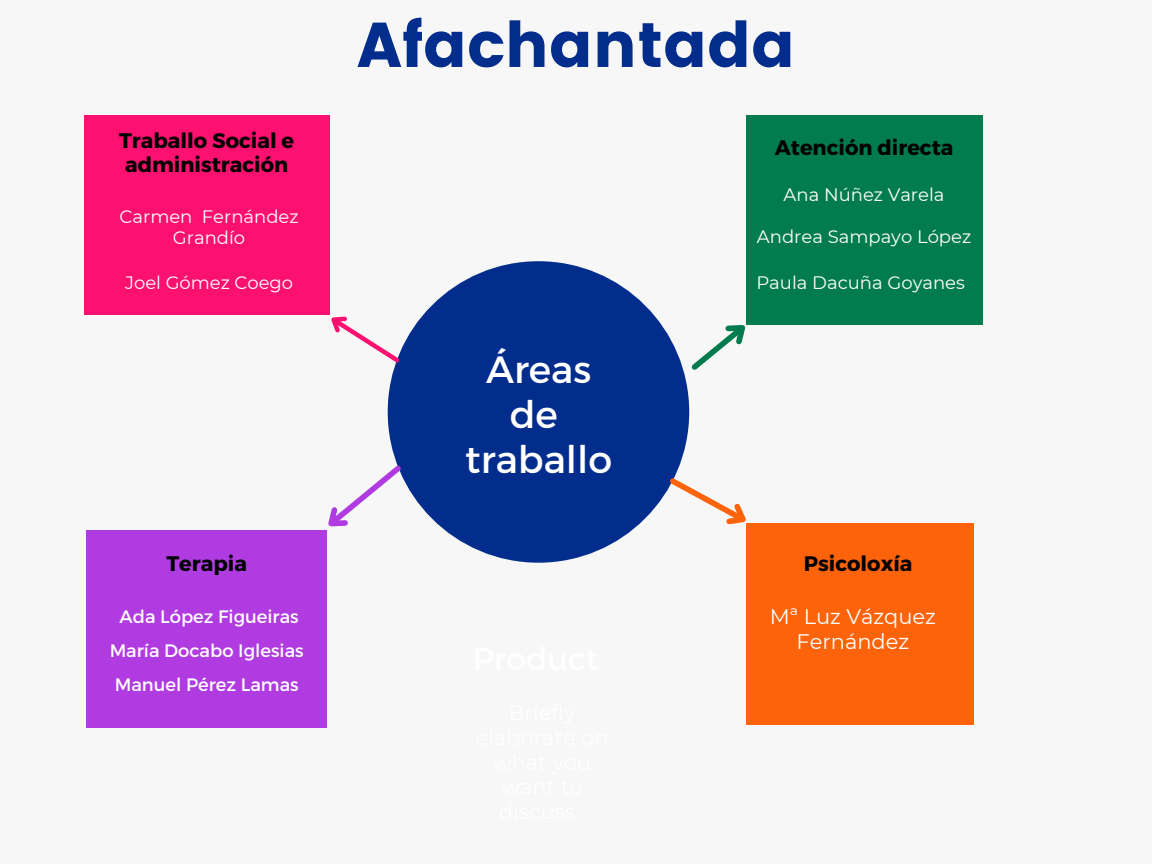
<style>
.page{position:relative;width:1152px;height:864px;background:#f7f7f7}
.page>*{position:absolute;margin:0;border:0;box-sizing:border-box;transform-origin:0 0}
.t1{font:63px "Poppins";color:#022d8c}
.t2{font:37.95px/44.7px "Montserrat";color:#fff;text-align:center}
.t3{font:700 21px/24.8px "Montserrat";color:#000}
.t4{font:21px/24.8px "Montserrat";color:#fff;text-align:center}
.t5{font:18px/21.3px "Montserrat";color:#fff;text-align:center}
</style>
<div class="page">
<div style="left:388px;top:261px;width:301px;height:302px;background:#022d8c;border-radius:50%"></div>
<div style="left:84px;top:115px;width:245px;height:199px;background:#fc1170"></div>
<div style="left:746px;top:115px;width:236px;height:209px;background:#027c4f"></div>
<div style="left:86px;top:530px;width:241px;height:198px;background:#b03ce1"></div>
<div style="left:746px;top:523px;width:227px;height:202px;background:#fd630a"></div>
<svg style="left:320px;top:305px;width:83px;height:61px"></svg>
<svg style="left:328px;top:461px;width:78px;height:66px"></svg>
<svg style="left:691px;top:324px;width:69px;height:46px"></svg>
<svg style="left:665px;top:474px;width:81px;height:51px"></svg>
<p class="t3" style="left:119px;top:127px;width:177px">Traballo Social e administración</p>
<p class="t5" style="left:120px;top:206px;width:181px">Carmen Fernández<br>Grandío</p>
<p class="t5" style="left:125px;top:271px;width:170px">Joel Gómez Coego</p>
<p class="t3" style="left:166px;top:550px;width:82px">Terapia</p>
<p class="t5" style="left:119px;top:605px;width:181px">Ada López Figueiras</p>
<p class="t5" style="left:110px;top:633px;width:196px;line-height:33.9px;text-align:left">María Docabo Iglesias<br>Manuel Pérez Lamas</p>
<h1 class="t1" style="left:357px;top:8px;width:440px">Afachantada</h1>
<p class="t3" style="left:775px;top:134px;width:180px">Atención directa</p>
<p class="t5" style="left:784px;top:184px;width:162px">Ana Núñez Varela</p>
<h2 class="t2" style="left:465px;top:345px;width:148px">Áreas de traballo</h2>
<p class="t5" style="left:757px;top:226px;width:216px">Andrea Sampayo López</p>
<p class="t5" style="left:756px;top:271px;width:210px">Paula Dacuña Goyanes</p>
<p class="t3" style="left:804px;top:550px;width:110px">Psicoloxía</p>
<p class="t4" style="left:770px;top:604px;width:168px">Mª Luz Vázquez<br>Fernández</p>
</div>
